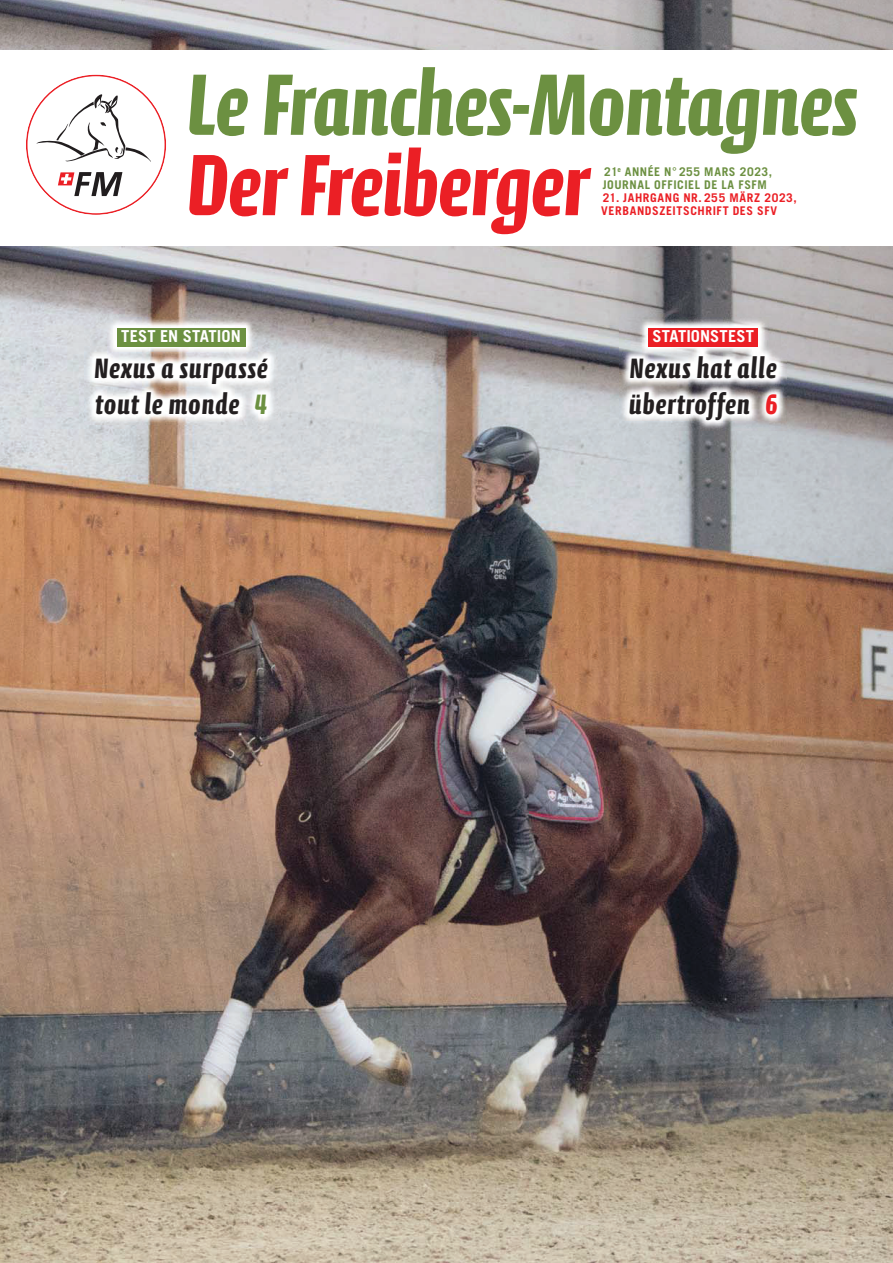
<style>
.page{position:relative;width:893px;height:1263px;background:#fff}
.page>*{position:absolute;margin:0;border:0;box-sizing:border-box;transform-origin:0 0}
.t1{font:700 88.5px "Calcite Pro";letter-spacing:-.015em;color:#6c9041}
.t2{font:700 88.5px "Calcite Pro";letter-spacing:-.015em;color:#eb1f25}
.t3{font:700 28.5px/36px "Calcite Pro";letter-spacing:.02em;color:#231f20}
.t4{font:700 16.5px "Trade Gothic LT Std";letter-spacing:.005em;color:#fff}
.t5{font:700 12px/13px "Trade Gothic LT Std";letter-spacing:.05em;color:#eb1f25}
.t6{font:700 12px/13px "Trade Gothic LT Std";letter-spacing:.05em;color:#6c9041}
.s1{color:#6c9041}
.s2{color:#eb1f25}
</style>
<div class="page">
<img style="left:0;top:246px;width:893px;height:1016px">
<img style="left:0;top:0;width:893px;height:50px">
<svg style="left:36px;top:94px;width:115px;height:68px"></svg>
<svg style="left:58px;top:172px;width:64px;height:24px"></svg>
<img style="left:85px;top:318px;width:193px;height:107px">
<div style="left:117px;top:328px;width:128px;height:19px;background:#6c9041"></div>
<img style="left:620px;top:318px;width:167px;height:112px">
<div style="left:648px;top:328px;width:110px;height:19px;background:#eb1f25"></div>
<h1 class="t1" style="left:186px;top:66px;width:673px">Le Franches-Montagnes</h1>
<h1 class="t2" style="left:186px;top:147px;width:403px">Der Freiberger</h1>
<p class="t6" style="left:603px;top:166px;width:171px">21<sup>e</sup> ANNÉE N° 255 MARS 2023,<br>JOURNAL OFFICIEL DE LA FSFM</p>
<p class="t5" style="left:601px;top:192px;width:197px">21. JAHRGANG NR. 255 MÄRZ 2023,<br>VERBANDSZEITSCHRIFT DES SFV</p>
<h3 class="t4" style="left:121px;top:330px;width:121px">TEST EN STATION</h3>
<h2 class="t3" style="left:94px;top:352px;width:175px">Nexus a surpassé tout le monde <span class="s1">4</span></h2>
<h3 class="t4" style="left:652px;top:330px;width:103px">STATIONSTEST</h3>
<h2 class="t3" style="left:629px;top:352px;width:150px">Nexus hat alle übertroffen <span class="s2">6</span></h2>
</div>
